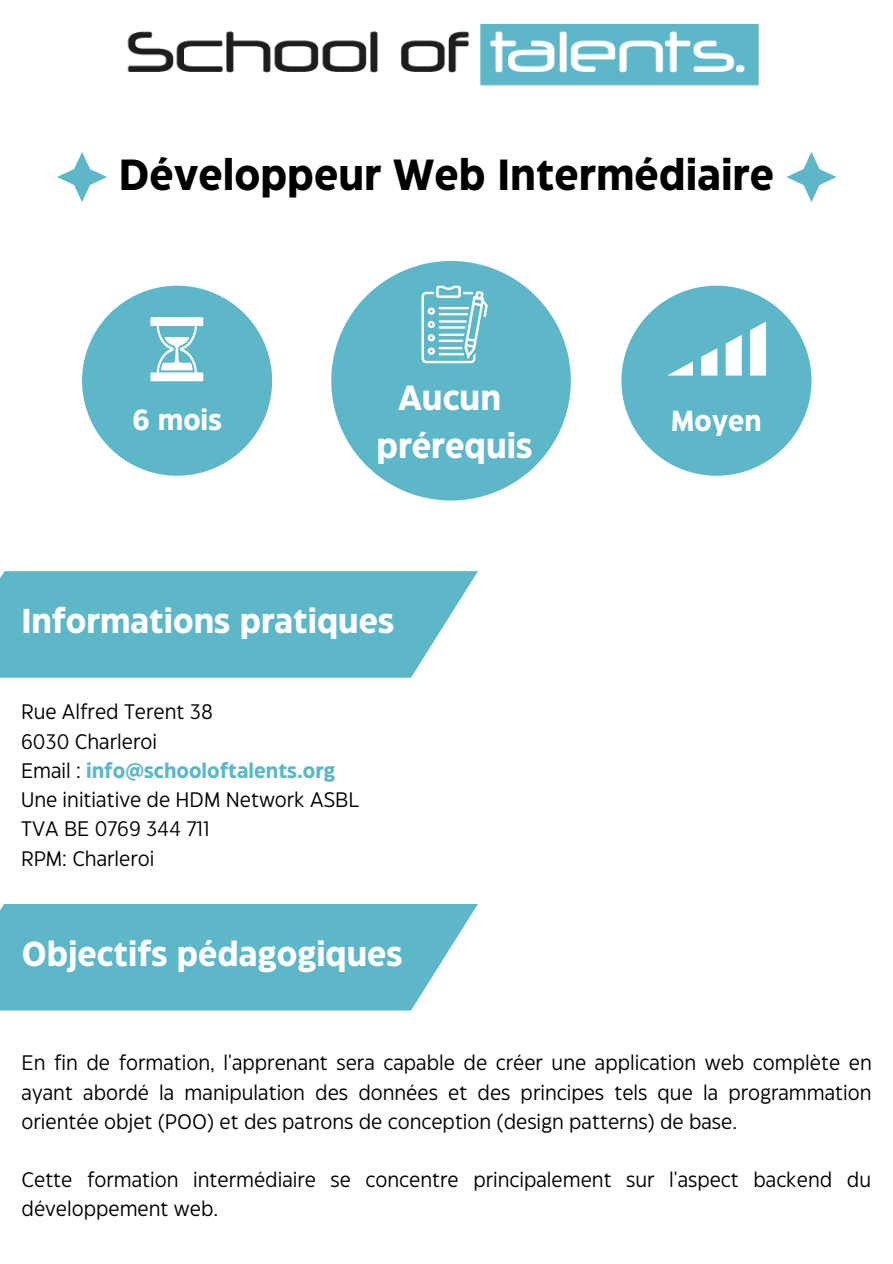
<style>
.page{position:relative;width:893px;height:1264px;background:#fff}
.page>*{position:absolute;margin:0;border:0;box-sizing:border-box;transform-origin:0 0}
.t1{font:700 43.5px "Eastman Grotesque";color:#000}
.t2{font:700 34.95px "Eastman Grotesque";color:#fff}
.t3{font:700 34.5px "Eastman Grotesque";color:#fff}
.t4{font:700 28.95px "Eastman Grotesque";color:#fff}
.t5{font:21px/29.2px "Eastman Grotesque";color:#000;text-align:justify}
.t6{font:700 21px "Eastman Grotesque";color:#5db7c8}
.s1{font-weight:400;color:#000}
</style>
<div class="page">
<img style="left:127px;top:23px;width:633px;height:63px">
<svg style="left:0;top:904px;width:478px;height:106px;background:#68bbcb"></svg>
<svg style="left:82px;top:286px;width:190px;height:190px"></svg>
<svg style="left:331px;top:261px;width:239px;height:239px;fill:#5db7c8"></svg>
<svg style="left:421px;top:286px;width:67px;height:77px"></svg>
<svg style="left:621px;top:286px;width:190px;height:190px"></svg>
<svg style="left:57px;top:152px;width:50px;height:50px"></svg>
<svg style="left:0;top:571px;width:478px;height:106px;background:#68bccb"></svg>
<svg style="left:786px;top:152px;width:50px;height:50px"></svg>
<p class="t1" style="left:119px;top:158px;width:656px">Développeur Web Intermédiaire</p>
<p class="t4" style="left:132px;top:409px;width:91px">6 mois</p>
<p class="t2" style="left:398px;top:384px;width:105px">Aucun</p>
<p class="t2" style="left:376px;top:432px;width:157px">prérequis</p>
<p class="t3" style="left:21px;top:607px;width:374px">Informations pratiques</p>
<p class="t5" style="left:21px;top:699px;width:193px">Rue Alfred Terent 38</p>
<p class="t5" style="left:21px;top:728px;width:137px">6030 Charleroi</p>
<p class="t6" style="left:21px;top:762px;width:315px"><span class="s1">Email :</span> info@schooloftalents.org</p>
<p class="t5" style="left:21px;top:786px;width:339px">Une initiative de HDM Network ASBL</p>
<p class="t5" style="left:21px;top:815px;width:190px">TVA BE 0769 344 711</p>
<p class="t5" style="left:21px;top:845px;width:135px">RPM: Charleroi</p>
<p class="t3" style="left:22px;top:940px;width:382px">Objectifs pédagogiques</p>
<p class="t4" style="left:671px;top:409px;width:92px">Moyen</p>
<p class="t5" style="left:22px;top:1049px;width:851px">En fin de formation, l'apprenant sera capable de créer une application web complète en ayant abordé la manipulation des données et des principes tels que la programmation orientée objet (POO) et des patrons de conception (design patterns) de base.</p>
<p class="t5" style="left:22px;top:1166px;width:851px">Cette formation intermédiaire se concentre principalement sur l'aspect backend du développement web.</p>
</div>
